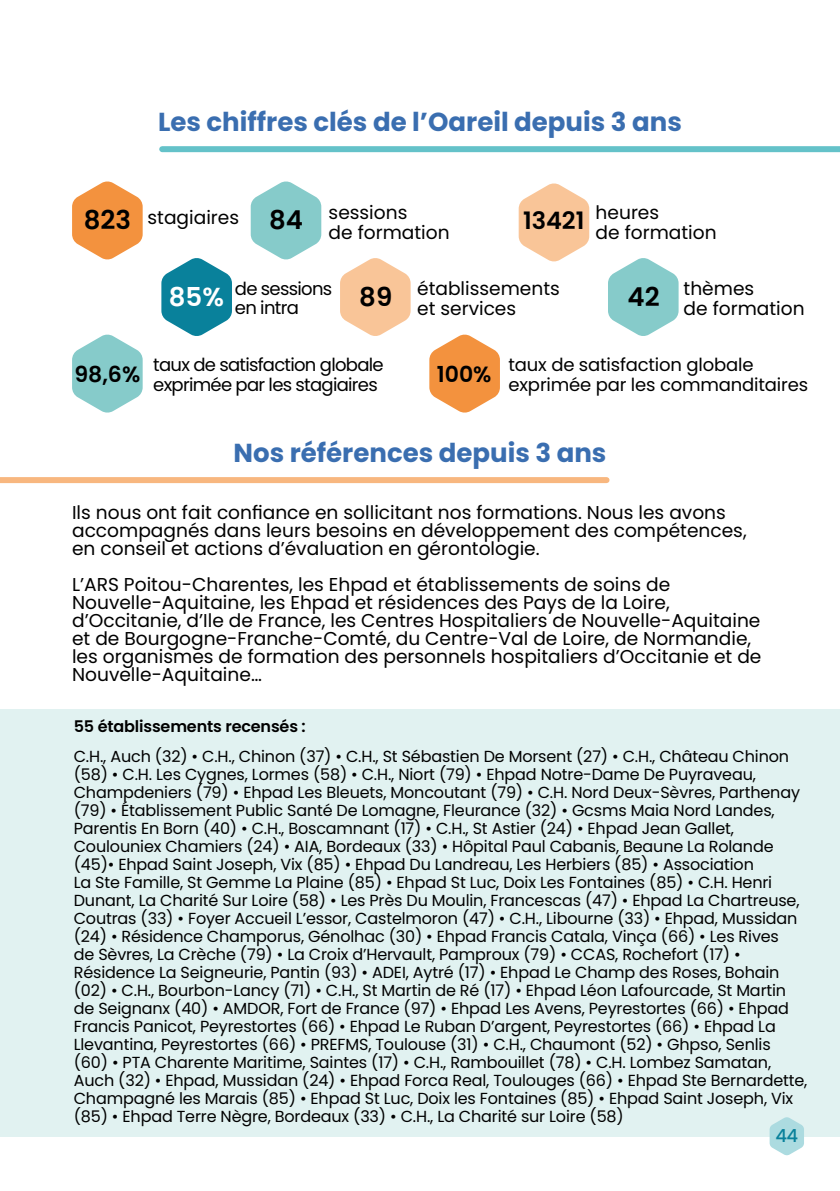
<style>
.page{position:relative;width:840px;height:1191px;background:#fff}
.page>*{position:absolute;margin:0;border:0;box-sizing:border-box;transform-origin:0 0}
.t1{font:700 26px "Poppins";color:#3a6eb0}
.t2{font:600 26px "Poppins";color:#000}
.t3{font:600 26px "Poppins";color:#fff}
.t4{font:600 24px "Poppins";color:#000}
.t5{font:600 22px "Poppins";color:#000}
.t6{font:18.6px/18px "Poppins";color:#000}
.t7{font:18px/19.4px "Poppins";letter-spacing:-.04em;color:#000}
.t8{font:18px/19.4px "Poppins";letter-spacing:-.01em;color:#000}
.t9{font:500 18px "Poppins";color:#09819b}
.t10{font:16px/18px "Poppins";letter-spacing:-.01em;color:#000}
.t11{font:600 16px "Poppins";letter-spacing:-.01em;color:#000}
</style>
<div class="page">
<svg style="left:72px;top:181px;width:71px;height:79px"></svg>
<svg style="left:72px;top:334px;width:71px;height:79px"></svg>
<svg style="left:161px;top:258px;width:71px;height:78px"></svg>
<svg style="left:518px;top:183px;width:71px;height:79px"></svg>
<svg style="left:250px;top:181px;width:71px;height:79px"></svg>
<svg style="left:608px;top:258px;width:70px;height:78px"></svg>
<svg style="left:340px;top:258px;width:70px;height:78px"></svg>
<svg style="left:429px;top:334px;width:70px;height:79px"></svg>
<div style="left:162px;top:146px;width:677px;height:6px;background:#64c2c9"></div>
<div style="left:0;top:477px;width:606px;height:6px;background:#f8b77f"></div>
<div style="left:0;top:709px;width:839px;height:427px;background:#e1f2f1"></div>
<svg style="left:769px;top:1117px;width:34px;height:38px"></svg>
<h1 class="t1" style="left:158px;top:107px;width:525px">Les chiffres clés de l’Oareil depuis 3 ans</h1>
<h1 class="t2" style="left:84px;top:205px;width:49px">823</h1>
<p class="t6" style="left:147px;top:208px;width:93px">stagiaires</p>
<p class="t6" style="left:328px;top:203px;width:122px;line-height:19.4px">sessions<br>de formation</p>
<h1 class="t2" style="left:269px;top:205px;width:35px">84</h1>
<h2 class="t4" style="left:522px;top:207px;width:63px">13421</h2>
<p class="t6" style="left:595px;top:203px;width:122px;line-height:19.4px">heures<br>de formation</p>
<h1 class="t3" style="left:169px;top:281px;width:57px">85%</h1>
<p class="t7" style="left:235px;top:279px;width:99px">de sessions en intra</p>
<p class="t6" style="left:417px;top:279px;width:144px;line-height:19.4px">établissements et services</p>
<p class="t6" style="left:683px;top:279px;width:122px;line-height:19.4px">thèmes<br>de formation</p>
<h1 class="t2" style="left:359px;top:281px;width:34px">89</h1>
<h1 class="t2" style="left:627px;top:281px;width:34px">42</h1>
<p class="t7" style="left:153px;top:355px;width:232px">taux de satisfaction globale exprimée par les stagiaires</p>
<p class="t8" style="left:508px;top:355px;width:301px">taux de satisfaction globale exprimée par les commanditaires</p>
<h3 class="t5" style="left:74px;top:361px;width:67px">98,6%</h3>
<h3 class="t5" style="left:436px;top:361px;width:56px">100%</h3>
<h1 class="t1" style="left:233px;top:438px;width:374px">Nos références depuis 3 ans</h1>
<p class="t6" style="left:72px;top:503px;width:675px">Ils nous ont fait confiance en sollicitant nos formations. Nous les avons accompagnés dans leurs besoins en développement des compétences, en conseil et actions d’évaluation en gérontologie.</p>
<p class="t6" style="left:72px;top:575px;width:690px">L’ARS Poitou-Charentes, les Ehpad et établissements de soins de Nouvelle-Aquitaine, les Ehpad et résidences des Pays de la Loire, d’Occitanie, d’Ile de France, les Centres Hospitaliers de Nouvelle-Aquitaine et de Bourgogne-Franche-Comté, du Centre-Val de Loire, de Normandie, les organismes de formation des personnels hospitaliers d’Occitanie et de Nouvelle-Aquitaine…</p>
<p class="t11" style="left:74px;top:717px;width:233px">55 établissements recensés :</p>
<p class="t10" style="left:74px;top:747px;width:734px">C.H., Auch (32) • C.H., Chinon (37) • C.H., St Sébastien De Morsent (27) • C.H., Château Chinon (58) • C.H. Les Cygnes, Lormes (58) • C.H., Niort (79) • Ehpad Notre-Dame De Puyraveau, Champdeniers (79) • Ehpad Les Bleuets, Moncoutant (79) • C.H. Nord Deux‑Sèvres, Parthenay (79) • Établissement Public Santé De Lomagne, Fleurance (32) • Gcsms Maia Nord Landes, Parentis En Born (40) • C.H., Boscamnant (17) • C.H., St Astier (24) • Ehpad Jean Gallet, Coulouniex Chamiers (24) • AIA, Bordeaux (33) • Hôpital Paul Cabanis, Beaune La Rolande (45)• Ehpad Saint Joseph, Vix (85) • Ehpad Du Landreau, Les Herbiers (85) • Association<br>La Ste Famille, St Gemme La Plaine (85) • Ehpad St Luc, Doix Les Fontaines (85) • C.H. Henri Dunant, La Charité Sur Loire (58) • Les Près Du Moulin, Francescas (47) • Ehpad La Chartreuse, Coutras (33) • Foyer Accueil L’essor, Castelmoron (47) • C.H., Libourne (33) • Ehpad, Mussidan (24) • Résidence Champorus, Génolhac (30) • Ehpad Francis Catala, Vinça (66) • Les Rives<br>de Sèvres, La Crèche (79) • La Croix d’Hervault, Pamproux (79) • CCAS, Rochefort (17) • Résidence La Seigneurie, Pantin (93) • ADEI, Aytré (17) • Ehpad Le Champ des Roses, Bohain (02) • C.H., Bourbon-Lancy (71) • C.H., St Martin de Ré (17) • Ehpad Léon Lafourcade, St Martin de Seignanx (40) • AMDOR, Fort de France (97) • Ehpad Les Avens, Peyrestortes (66) • Ehpad Francis Panicot, Peyrestortes (66) • Ehpad Le Ruban D’argent, Peyrestortes (66) • Ehpad La Llevantina, Peyrestortes (66) • PREFMS, Toulouse (31) • C.H., Chaumont (52) • Ghpso, Senlis (60) • PTA Charente Maritime, Saintes (17) • C.H., Rambouillet (78) • C.H. Lombez Samatan, Auch (32) • Ehpad, Mussidan (24) • Ehpad Forca Real, Toulouges (66) • Ehpad Ste Bernardette, Champagné les Marais (85) • Ehpad St Luc, Doix les Fontaines (85) • Ehpad Saint Joseph, Vix (85) • Ehpad Terre Nègre, Bordeaux (33) • C.H., La Charité sur Loire (58)</p>
<p class="t9" style="left:775px;top:1125px;width:24px">44</p>
</div>
